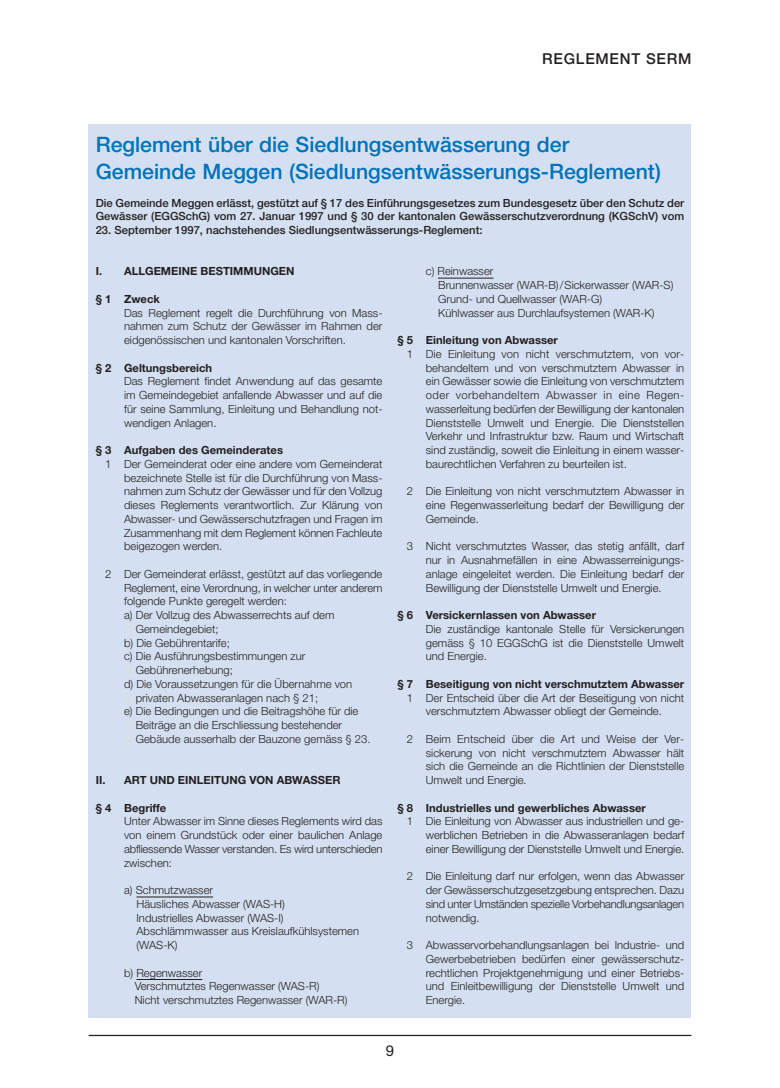
<style>
.page{position:relative;width:780px;height:1088px;background:#fff}
.page>*{position:absolute;margin:0;border:0;box-sizing:border-box;transform-origin:0 0}
.t1{font:500 21.25px/26.2px "Helvetica Neue LT Std";color:#0072bc}
.t2{font:500 15px "Helvetica Neue LT Std";letter-spacing:.05em;color:#231f20}
.t3{font:15px "Helvetica Neue LT Std";color:#231f20}
.t4{font:300 11.25px/13.8px "Helvetica Neue LT Std";color:#231f20;text-align:justify}
.t5{font:700 11.25px "Helvetica Neue LT Std";color:#231f20}
.t6{font:500 11.25px/13.8px "Helvetica Neue LT Std";color:#231f20}
.s1{color:#dcdddf}
</style>
<div class="page">
<hr style="left:89px;top:1035px;width:602px;height:1px;background:#231f20">
<div style="left:89px;top:124px;width:602px;height:893px;background:#d4e0f1"></div>
<hr style="left:136px;top:897px;width:77px;height:1px;background:#231f20">
<hr style="left:136px;top:979px;width:66px;height:1px;background:#231f20">
<hr style="left:438px;top:278px;width:55px;height:1px;background:#231f20">
<h2 class="t2" style="left:542px;top:53px;width:150px">REGLEMENT SERM</h2>
<h1 class="t1" style="left:96px;top:134px;width:566px">Reglement über die Siedlungsentwässerung der<br>Gemeinde Meggen (Siedlungsentwässerungs-Reglement)</h1>
<p class="t6" style="left:96px;top:197px;width:590px">Die Gemeinde Meggen erlässt, gestützt auf § 17 des Einführungsgesetzes zum Bundesgesetz über den Schutz der<br>Gewässer (EGGSchG) vom 27. Januar 1997 und § 30 der kantonalen Gewässerschutzverordnung (KGSchV) vom</p>
<p class="t6" style="left:96px;top:224px;width:388px">23. September 1997, nachstehendes Siedlungsentwässerungs-Reglement:</p>
<p class="t5" style="left:96px;top:267px;width:200px">I. ALLGEMEINE BESTIMMUNGEN</p>
<p class="t5" style="left:96px;top:295px;width:66px">§ 1 Zweck</p>
<p class="t4" style="left:124px;top:307px;width:260px">Das Reglement regelt die Durchführung von Mass&shy;nahmen zum Schutz der Gewässer im Rahmen der eidgenös sischen und kantonalen Vorschriften.</p>
<p class="t5" style="left:96px;top:363px;width:118px">§ 2 Geltungsbereich</p>
<p class="t4" style="left:124px;top:375px;width:260px">Das Reglement findet Anwendung auf das gesamte im Gemeinde gebiet anfallende Abwasser und auf die für seine Sammlung, Einleitung und Behandlung not&shy;wendigen Anlagen.</p>
<p class="t5" style="left:96px;top:446px;width:189px">§ 3 Aufgaben des Gemeinderates</p>
<p class="t4" style="left:124px;top:458px;width:260px">Der Gemeinderat oder eine andere vom Gemeinderat bezeichnete Stelle ist für die Durchführung von Mass&shy;nahmen zum Schutz der Gewässer und für den Vollzug dieses Reglements verantwortlich. Zur Klärung von Abwasser- und Gewässerschutzfragen und Fragen im Zusammenhang mit dem Reglement können Fachleute beigezogen werden.</p>
<p class="t4" style="left:124px;top:568px;width:260px;text-align:left">Der Gemeinderat erlässt, gestützt auf das vorliegende Reglement, eine Verordnung, in welcher unter anderem folgende Punkte geregelt werden:<br>a) Der Vollzug des Abwasserrechts auf dem<br><span class="s1">a)</span> Gemeindegebiet;<br>b) Die Gebührentarife;<br>c) Die Ausführungsbestimmungen zur<br><span class="s1">a)</span> Gebührenerhebung;<br>d) Die Voraussetzungen für die Übernahme von<br><span class="s1">a)</span> privaten Abwasseranlagen nach § 21;<br>e) Die Bedingungen und die Beitragshöhe für die<br><span class="s1">a)</span> Beiträge an die Erschliessung bestehender<br><span class="s1">a)</span> Gebäude ausserhalb der Bauzone gemäss § 23.</p>
<p class="t5" style="left:96px;top:776px;width:246px">II. ART UND EINLEITUNG VON ABWASSER</p>
<p class="t5" style="left:96px;top:803px;width:72px">§ 4 Begriffe</p>
<p class="t4" style="left:124px;top:815px;width:260px">Unter Abwasser im Sinne dieses Reglements wird das von einem Grundstück oder einer baulichen Anlage abfliessende Wasser verstanden. Es wird unterschieden zwischen:</p>
<p class="t4" style="left:136px;top:884px;width:224px;text-align:left;text-indent:-12px">a) Schmutzwasser<br>Häusliches Abwasser (WAS-H)<br>Industrielles Abwasser (WAS-I)<br>Abschlämmwasser aus Kreislaufkühlsystemen (WAS-K)</p>
<p class="t4" style="left:135px;top:967px;width:214px;text-align:left;text-indent:-11px">b) Regenwasser<br>Verschmutztes Regenwasser (WAS-R)<br>Nicht verschmutztes Regenwasser (WAR-R)</p>
<p class="t4" style="left:438px;top:265px;width:237px;text-align:left;text-indent:-12px">c) Reinwasser<br>Brunnenwasser (WAR-B)/Sickerwasser (WAR-S)<br>Grund- und Quellwasser (WAR-G)<br>Kühlwasser aus Durchlaufsystemen (WAR-K)</p>
<p class="t5" style="left:397px;top:336px;width:162px">§ 5 Einleitung von Abwasser</p>
<p class="t4" style="left:426px;top:348px;width:260px">Die Einleitung von nicht verschmutztem, von vor - behandeltem und von verschmutztem Abwasser in ein Gewässer sowie die Einleitung von verschmutztem oder vorbehandeltem Abwasser in eine Regen - wasserleitung bedürfen der Bewilligung der kantonalen Dienststelle Umwelt und Energie. Die Dienststellen Verkehr und Infrastruktur bzw. Raum und Wirtschaft sind zuständig, soweit die Einleitung in einem wasser&shy;baurechtlichen Verfahren zu beurteilen ist.</p>
<p class="t4" style="left:426px;top:485px;width:260px">Die Einleitung von nicht verschmutztem Abwasser in eine Regenwasserleitung bedarf der Bewilligung der Gemeinde.</p>
<p class="t4" style="left:426px;top:540px;width:260px">Nicht verschmutztes Wasser, das stetig anfällt, darf nur in Ausnahmefällen in eine Abwasserreinigungs - anlage eingeleitet werden. Die Einleitung bedarf der Bewilligung der Dienststelle Umwelt und Energie.</p>
<p class="t5" style="left:397px;top:611px;width:200px">§ 6 Versickernlassen von Abwasser</p>
<p class="t4" style="left:426px;top:623px;width:260px">Die zuständige kantonale Stelle für Versickerungen gemäss § 10 EGGSchG ist die Dienststelle Umwelt und Energie.</p>
<p class="t5" style="left:397px;top:680px;width:288px">§ 7 Beseitigung von nicht verschmutztem Abwasser</p>
<p class="t4" style="left:426px;top:692px;width:260px">Der Entscheid über die Art der Beseitigung von nicht verschmutztem Abwasser obliegt der Gemeinde.</p>
<p class="t4" style="left:426px;top:733px;width:260px">Beim Entscheid über die Art und Weise der Ver - sickerung von nicht verschmutztem Abwasser hält sich die Gemeinde an die Richtlinien der Dienststelle Umwelt und Energie.</p>
<p class="t5" style="left:397px;top:803px;width:250px">§ 8 Industrielles und gewerbliches Abwasser</p>
<p class="t4" style="left:426px;top:815px;width:260px">Die Einleitung von Abwasser aus industriellen und ge&shy;werblichen Betrieben in die Abwasseranlagen bedarf einer Bewilligung der Dienststelle Umwelt und Energie.</p>
<p class="t4" style="left:426px;top:870px;width:260px">Die Einleitung darf nur erfolgen, wenn das Abwasser der Gewässerschutzgesetzgebung entsprechen. Dazu sind unter Umständen spezielle Vorbehandlungsanlagen notwendig.</p>
<p class="t4" style="left:426px;top:939px;width:260px">Abwasservorbehandlungsanlagen bei Industrie- und Gewerbebetrieben bedürfen einer gewässerschutz&shy;rechtlichen Projektgenehmigung und einer Betriebs&shy;und Einleitbewilligung der Dienststelle Umwelt und Energie.</p>
<p class="t4" style="left:407px;top:348px;width:8px">1</p>
<p class="t4" style="left:105px;top:458px;width:8px">1</p>
<p class="t4" style="left:407px;top:485px;width:8px">2</p>
<p class="t4" style="left:407px;top:540px;width:8px">3</p>
<p class="t4" style="left:105px;top:568px;width:8px">2</p>
<p class="t4" style="left:407px;top:692px;width:8px">1</p>
<p class="t4" style="left:407px;top:733px;width:8px">2</p>
<p class="t4" style="left:407px;top:815px;width:8px">1</p>
<p class="t4" style="left:407px;top:870px;width:8px">2</p>
<p class="t4" style="left:407px;top:939px;width:8px">3</p>
<h2 class="t3" style="left:386px;top:1045px;width:10px">9</h2>
</div>
